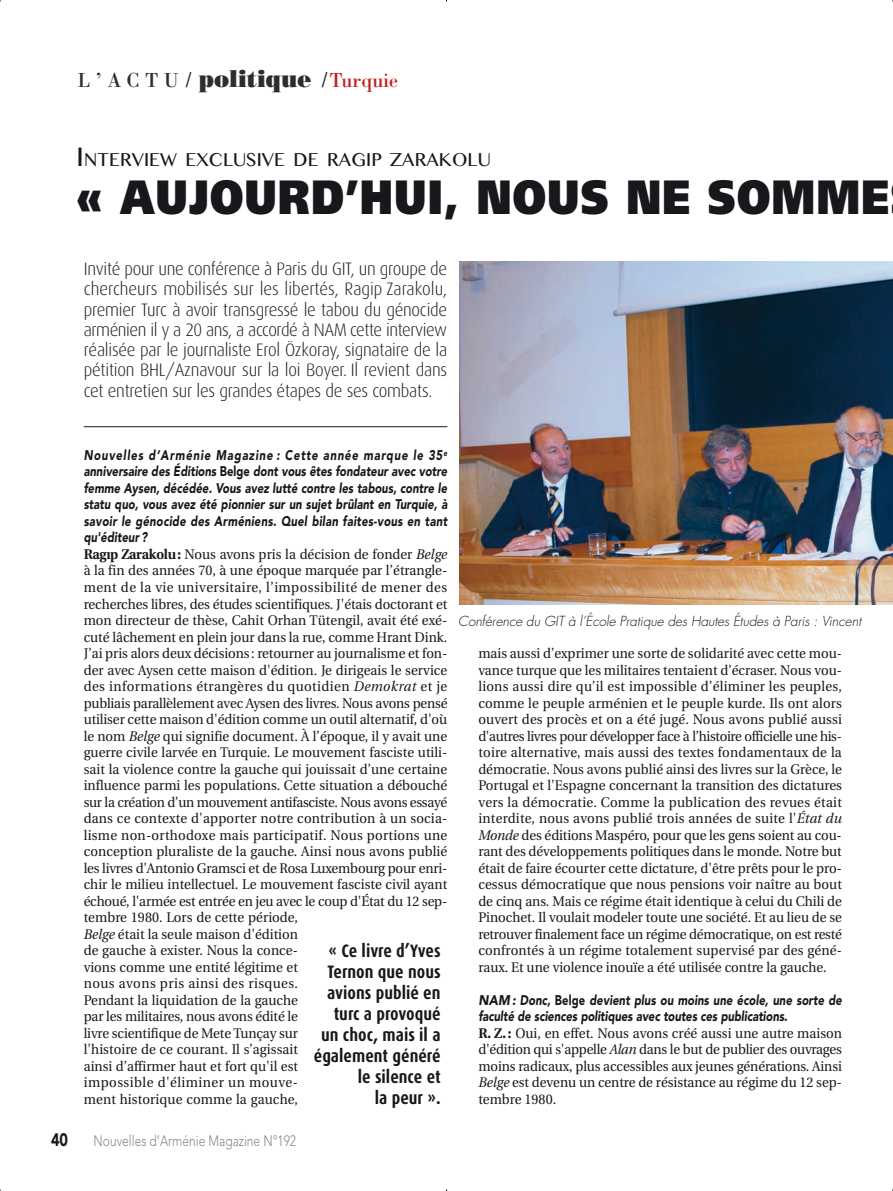
<style>
.page{position:relative;width:893px;height:1191px;background:#fff}
.page>*{position:absolute;margin:0;border:0;box-sizing:border-box;transform-origin:0 0}
.t1{font:900 48px "Frutiger";letter-spacing:.03em;color:#1a171c;scale:.85 1}
.t2{font:24px "Bodoni Poster";color:#2d2c2f;scale:.95 1}
.t3{font:18.9px "Malayalam MN";letter-spacing:.01em;color:#1a171c;scale:.95 1}
.t4{font:300 18px/20.2px "Dax";letter-spacing:-.015em;color:#1a171c;text-align:justify;scale:.95 1}
.t5{font:700 18px/21px "Dax Condensed";color:#1a171c;text-align:right}
.t6{font:900 18px "Avenir";color:#1a171c;scale:.8 1}
.t7{font:300 15px "Avenir";color:#87888a;scale:.8 1}
.t8{font:13.95px/16.5px "Utopia";color:#1a171c;text-align:justify;scale:.95 1}
.t9{font:900 13.95px/16.5px "Avenir";letter-spacing:.005em;color:#1a171c;text-align:justify;scale:.8 1}
.t10{font:900 13.95px/16.5px "Avenir";letter-spacing:.005em;color:#1a171c;scale:.9 1}
.t11{font:italic 300 13.5px "Futura";color:#1a171c}
.s1{font-family:"Bodoni";font-size:21px}
.s2{font-family:"Utopia";font-size:21px}
.s3{font-family:"Bodoni";font-size:21px;color:#c3201e}
.s4{font-size:27px}
.s5{font-weight:700}
.s6{font-style:italic}
</style>
<div class="page">
<img style="left:459px;top:261px;width:434px;height:344px">
<hr style="left:84px;top:426px;width:363px;height:1px;background:#1a171c">
<h2 class="t2" style="left:78px;top:70px;width:338px"><span class="s1">L ’ A C T U</span> <span class="s2">/</span> politique <span class="s2">/</span><span class="s3">Turquie</span></h2>
<h3 class="t3" style="left:77px;top:149px;width:438px"><span class="s4">I</span>NTERVIEW EXCLUSIVE DE RAGIP ZARAKOLU</h3>
<h1 class="t1" style="left:77px;top:177px;width:958px">« AUJOURD’HUI, NOUS NE SOMME</h1>
<p class="t4" style="left:84px;top:260px;width:384px">Invité pour une conférence à Paris du GIT, un groupe de chercheurs mobilisés sur les libertés, Ragip Zarakolu, premier Turc à avoir transgressé le tabou du génocide arménien il y a 20 ans, a accordé à NAM cette interview réalisée par le journaliste Erol Özkoray, signataire de la pétition BHL/Aznavour sur la loi Boyer. Il revient dans cet entretien sur les grandes étapes de ses combats.</p>
<p class="t9" style="left:84px;top:448px;width:458px">Nouvelles d’Arménie Magazine : Cette année marque le 35<sup>e </sup>anniversaire des Éditions Belge dont vous êtes fondateur avec votre femme Aysen, décédée. Vous avez lutté contre les tabous, contre le statu quo, vous avez été pionnier sur un sujet brûlant en Turquie, à savoir le génocide des Arméniens. Quel bilan faites-vous en tant qu'éditeur ?</p>
<p class="t8" style="left:84px;top:547px;width:384px;text-align:left"><span class="s5">Ragıp Zarakolu:</span> Nous avons pris la décision de fonder <span class="s6">Belge </span>à la fin des années 70, à une époque marquée par l’étrangle&shy;ment de la vie universitaire, l’impossibilité de mener des recherches libres, des études scientifiques. J'étais doctorant et mon directeur de thèse, Cahit Orhan Tütengil, avait été exé&shy;cuté lâchement en plein jour dans la rue, comme Hrant Dink.<br>J’ai pris alors deux décisions : retourner au journalisme et fon&shy;der avec Aysen cette maison d'édition. Je dirigeais le service des informations étrangères du quotidien <span class="s6">Demokrat</span> et je publiais parallèlement avec Aysen des livres. Nous avons pensé utiliser cette maison d'édition comme un outil alternatif, d'où le nom <span class="s6">Belge</span> qui signifie document. À l’époque, il y avait une guerre civile larvée en Turquie. Le mouvement fasciste utili&shy;sait la violence contre la gauche qui jouissait d’une certaine influence parmi les populations. Cette situation a débouché sur la création d’un mouvement antifasciste. Nous avons essayé dans ce contexte d'apporter notre contribution à un socia&shy;lisme non-orthodoxe mais participatif. Nous portions une conception pluraliste de la gauche. Ainsi nous avons publié les livres d'Antonio Gramsci et de Rosa Luxembourg pour enri&shy;chir le milieu intellectuel. Le mouvement fasciste civil ayant échoué, l'armée est entrée en jeu avec le coup d'État du 12 sep&shy;tembre 1980. Lors de cette période,<br><span class="s6">Belge</span> était la seule maison d'édition<br>de gauche à exister. Nous la conce-<br>vions comme une entité légitime et<br>nous avons pris ainsi des risques.<br>Pendant la liquidation de la gauche<br>par les militaires, nous avons édité le<br>livre scientifique de Mete Tunçay sur<br>l'histoire de ce courant. Il s’agissait<br>ainsi d’affirmer haut et fort qu'il est<br>impossible d'éliminer un mouve-<br>ment historique comme la gauche,</p>
<p class="t5" style="left:314px;top:942px;width:128px">« Ce livre d’Yves<br>Ternon que nous avions publié en turc a provoqué un choc, mais il a également généré le silence et<br>la peur ».</p>
<p class="t6" style="left:51px;top:1132px;width:23px">40</p>
<p class="t7" style="left:94px;top:1134px;width:255px">Nouvelles d’Arménie Magazine N°192</p>
<p class="t11" style="left:458px;top:615px;width:407px">Conférence du GIT à l’École Pratique des Hautes Études à Paris : Vincent</p>
<p class="t8" style="left:478px;top:646px;width:384px">mais aussi d’exprimer une sorte de solidarité avec cette mou&shy;vance turque que les militaires tentaient d’écraser. Nous vou&shy;lions aussi dire qu’il est impossible d’éliminer les peuples, comme le peuple arménien et le peuple kurde. Ils ont alors ouvert des procès et on a été jugé. Nous avons publié aussi d'autres livres pour développer face à l’histoire officielle une his&shy;toire alternative, mais aussi des textes fondamentaux de la démocratie. Nous avons publié ainsi des livres sur la Grèce, le Portugal et l'Espagne concernant la transition des dictatures vers la démocratie. Comme la publication des revues était interdite, nous avons publié trois années de suite l'<span class="s6">État du Monde</span> des éditions Maspéro, pour que les gens soient au cou&shy;rant des développements politiques dans le monde. Notre but était de faire écourter cette dictature, d'être prêts pour le pro&shy;cessus démocratique que nous pensions voir naître au bout de cinq ans. Mais ce régime était identique à celui du Chili de Pinochet. Il voulait modeler toute une société. Et au lieu de se retrouver finalement face un régime démocratique, on est resté confrontés à un régime totalement supervisé par des géné&shy;raux. Et une violence inouïe a été utilisée contre la gauche.</p>
<p class="t10" style="left:478px;top:992px;width:407px">NAM : Donc, Belge devient plus ou moins une école, une sorte de faculté de sciences politiques avec toutes ces publications.</p>
<p class="t8" style="left:478px;top:1026px;width:384px"><span class="s5">R. Z. :</span> Oui, en effet. Nous avons créé aussi une autre maison d'édition qui s'appelle <span class="s6">Alan</span> dans le but de publier des ouvrages moins radicaux, plus accessibles aux jeunes générations. Ainsi <span class="s6">Belge</span> est devenu un centre de résistance au régime du 12 sep&shy;tembre 1980.</p>
</div>
